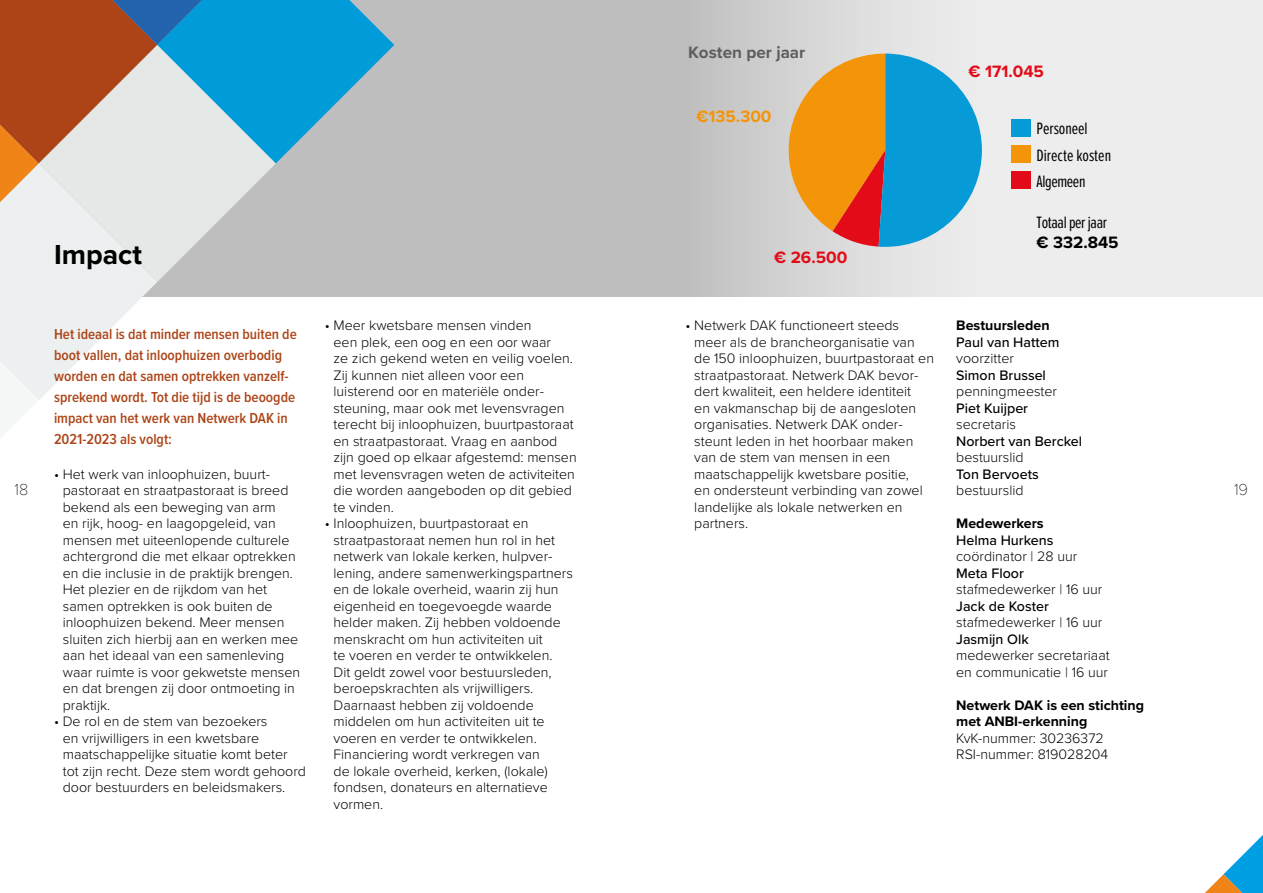
<style>
.page{position:relative;width:1263px;height:893px;background:#fff}
.page>*{position:absolute;margin:0;border:0;box-sizing:border-box;transform-origin:0 0}
.t1{font:700 28.5px "Proxima Nova";color:#000}
.t2{font:17.1px "Proxima Nova Ex Cn";letter-spacing:-.005em;color:#000}
.t3{font:700 17.1px "Proxima Nova";color:#e30b18}
.t4{font:700 17.1px "Proxima Nova";color:#5f5e5e}
.t5{font:700 17.1px "Proxima Nova";color:#000}
.t6{font:700 17.1px "Proxima Nova";color:#f49509}
.t7{font:100 16.5px "Proxima Nova T";color:#000}
.t8{font:600 15px/21px "Proxima Nova Cond";color:#ad4417}
.t9{font:300 14.25px/16.5px "Proxima Nova";color:#000}
.t10{font:500 14.25px "Proxima Nova";color:#000}
.t11{font:700 14.25px/16.5px "Proxima Nova";color:#000}
</style>
<div class="page">
<div style="left:0;top:0;width:1263px;height:296px;background:#ededed"></div>
<svg style="left:394px;top:0;width:637px;height:296px;fill:#bebebe"></svg>
<div style="left:1012px;top:172px;width:19px;height:17px;background:#e30b18"></div>
<div style="left:1012px;top:145px;width:19px;height:18px;background:#f49509"></div>
<div style="left:1012px;top:119px;width:19px;height:18px;background:#069ad7"></div>
<svg style="left:775px;top:54px;width:207px;height:193px;background:#94a18d"></svg>
<svg style="left:1205px;top:835px;width:58px;height:58px"></svg>
<svg style="left:0;top:0;width:394px;height:400px"></svg>
<h1 class="t1" style="left:54px;top:233px;width:90px">Impact</h1>
<p class="t4" style="left:688px;top:40px;width:119px">Kosten per jaar</p>
<p class="t6" style="left:696px;top:104px;width:77px">€135.300</p>
<p class="t3" style="left:774px;top:244px;width:75px">€ 26.500</p>
<p class="t3" style="left:968px;top:59px;width:77px">€ 171.045</p>
<p class="t2" style="left:1036px;top:116px;width:52px">Personeel</p>
<p class="t2" style="left:1036px;top:143px;width:76px">Directe kosten</p>
<p class="t2" style="left:1036px;top:169px;width:50px">Algemeen</p>
<p class="t2" style="left:1036px;top:210px;width:72px">Totaal per jaar</p>
<p class="t5" style="left:1036px;top:230px;width:84px">€ 332.845</p>
<p class="t9" style="left:694px;top:316px;width:241px;text-indent:-9px">• Netwerk DAK functioneert steeds meer als de brancheorganisatie van de 150 inloophuizen, buurtpastoraat en straatpastoraat. Netwerk DAK bevor&shy;dert kwaliteit, een heldere identiteit<br>en vakmanschap bij de aangesloten organisaties. Netwerk DAK onder&shy;steunt leden in het hoorbaar maken van de stem van mensen in een maatschappelijk kwetsbare positie,<br>en ondersteunt verbinding van zowel landelijke als lokale netwerken en partners.</p>
<p class="t11" style="left:956px;top:317px;width:95px">Bestuursleden</p>
<p class="t9" style="left:333px;top:316px;width:245px;text-indent:-9px">• Meer kwetsbare mensen vinden<br>een plek, een oog en een oor waar<br>ze zich gekend weten en veilig voelen.<br>Zij kunnen niet alleen voor een luisterend oor en materiële onder&shy;steuning, maar ook met levensvragen terecht bij inloophuizen, buurtpastoraat en straatpastoraat. Vraag en aanbod zijn goed op elkaar afgestemd: mensen met levensvragen weten de activiteiten die worden aangeboden op dit gebied te vinden.</p>
<p class="t9" style="left:333px;top:514px;width:241px;text-indent:-9px">• Inloophuizen, buurtpastoraat en straatpastoraat nemen hun rol in het netwerk van lokale kerken, hulpver&shy;lening, andere samenwerkingspartners en de lokale overheid, waarin zij hun eigenheid en toegevoegde waarde helder maken. Zij hebben voldoende menskracht om hun activiteiten uit<br>te voeren en verder te ontwikkelen.<br>Dit geldt zowel voor bestuursleden, beroepskrachten als vrijwilligers.<br>Daarnaast hebben zij voldoende middelen om hun activiteiten uit te voeren en verder te ontwikkelen.<br>Financiering wordt verkregen van<br>de lokale overheid, kerken, (lokale) fondsen, donateurs en alternatieve vormen.</p>
<p class="t8" style="left:54px;top:323px;width:244px">Het ideaal is dat minder mensen buiten de boot vallen, dat inloophuizen overbodig worden en dat samen optrekken vanzelf&shy;sprekend wordt. Tot die tijd is de beoogde impact van het werk van Netwerk DAK in 2021-2023 als volgt:</p>
<p class="t9" style="left:63px;top:465px;width:239px;text-indent:-9px">• Het werk van inloophuizen, buurt&shy;pastoraat en straatpastoraat is breed bekend als een beweging van arm<br>en rijk, hoog- en laagopgeleid, van mensen met uiteenlopende culturele achtergrond die met elkaar optrekken en die inclusie in de praktijk brengen.<br>Het plezier en de rijkdom van het samen optrekken is ook buiten de inloophuizen bekend. Meer mensen sluiten zich hierbij aan en werken mee aan het ideaal van een samenleving waar ruimte is voor gekwetste mensen en dat brengen zij door ontmoeting in praktijk.</p>
<p class="t9" style="left:63px;top:712px;width:245px;text-indent:-9px">• De rol en de stem van bezoekers<br>en vrijwilligers in een kwetsbare maatschappelijke situatie komt beter tot zijn recht. Deze stem wordt gehoord door bestuurders en beleidsmakers.</p>
<p class="t10" style="left:956px;top:331px;width:105px">Paul van Hattem</p>
<p class="t9" style="left:956px;top:349px;width:59px">voorzitter</p>
<p class="t10" style="left:956px;top:364px;width:91px">Simon Brussel</p>
<p class="t9" style="left:956px;top:382px;width:102px">penningmeester</p>
<p class="t10" style="left:956px;top:397px;width:73px">Piet Kuijper</p>
<p class="t9" style="left:956px;top:415px;width:61px">secretaris</p>
<p class="t10" style="left:956px;top:430px;width:127px">Norbert van Berckel</p>
<p class="t9" style="left:956px;top:448px;width:69px">bestuurslid</p>
<p class="t10" style="left:956px;top:463px;width:84px">Ton Bervoets</p>
<p class="t9" style="left:956px;top:481px;width:69px">bestuurslid</p>
<p class="t11" style="left:956px;top:515px;width:89px">Medewerkers</p>
<p class="t10" style="left:956px;top:529px;width:99px">Helma Hurkens</p>
<p class="t9" style="left:956px;top:547px;width:123px">coördinator | 28 uur</p>
<p class="t10" style="left:956px;top:562px;width:69px">Meta Floor</p>
<p class="t9" style="left:956px;top:580px;width:148px">stafmedewerker | 16 uur</p>
<p class="t10" style="left:956px;top:595px;width:94px">Jack de Koster</p>
<p class="t9" style="left:956px;top:613px;width:148px">stafmedewerker | 16 uur</p>
<p class="t10" style="left:956px;top:628px;width:74px">Jasmijn Olk</p>
<p class="t9" style="left:956px;top:646px;width:155px">medewerker secretariaat en communicatie | 16 uur</p>
<p class="t11" style="left:956px;top:696px;width:189px">Netwerk DAK is een stichting met ANBI-erkenning</p>
<p class="t9" style="left:956px;top:729px;width:154px">KvK-nummer: 30236372<br>RSI-nummer: 819028204</p>
<p class="t7" style="left:15px;top:477px;width:15px">18</p>
<p class="t7" style="left:1234px;top:477px;width:16px">19</p>
</div>
